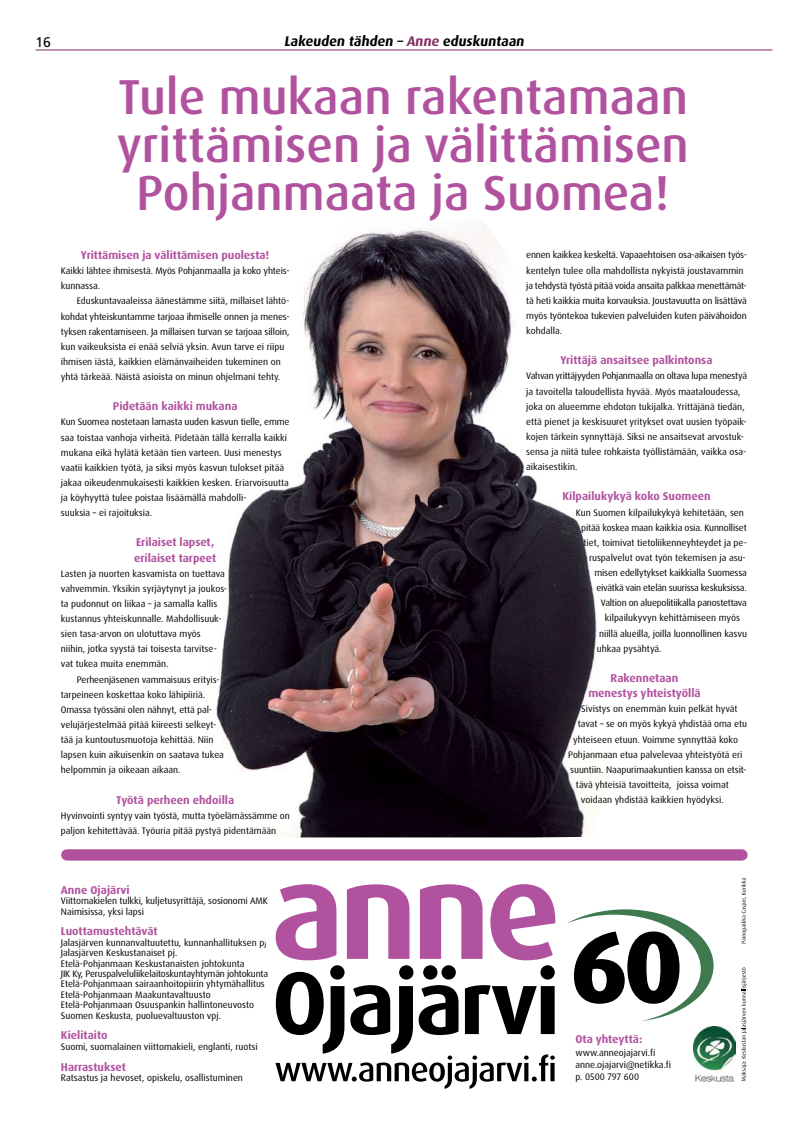
<style>
.page{position:relative;width:794px;height:1134px;background:#fff}
.page>*{position:absolute;margin:0;border:0;box-sizing:border-box;transform-origin:0 0}
.t1{font:800 101.5px "Dax OT";color:#000}
.t2{font:500 49.1px/48.3px "Dax OT";color:#b1529f;text-align:center}
.t3{font:700 14px "Dax";color:#000}
.t4{font:14px "Frutiger";color:#000}
.t5{font:700 11.3px/15.1px "Dax OT";color:#b1529f}
.t6{font:9.5px/15.1px "Dax OT";color:#000}
.t7{font:9.5px "Dax OT";letter-spacing:-.025em;color:#000}
.t8{font:9.5px "Dax OT";letter-spacing:-.02em;color:#000}
.s1{color:#832e64}
</style>
<div class="page">
<img style="left:713px;top:1027px;width:23px;height:54px">
<div style="left:67px;top:849px;width:675px;height:12px;background:#b1529f"></div>
<svg style="left:741px;top:967px;width:6px;height:114px"></svg>
<svg style="left:741px;top:878px;width:6px;height:65px"></svg>
<img style="left:216px;top:229px;width:381px;height:608px">
<svg style="left:275px;top:884px;width:438px;height:205px"></svg>
<hr style="left:36px;top:49px;width:736px;height:1px;background:#832e64">
<h3 class="t4" style="left:35px;top:34px;width:17px">16</h3>
<h3 class="t3" style="left:284px;top:33px;width:244px">Lakeuden tähden – <span class="s1">Anne</span> eduskuntaan</h3>
<h2 class="t2" style="left:117px;top:73px;width:574px">Tule mukaan rakentamaan yrittämisen ja välittämisen<br>Pohjanmaata ja Suomea!</h2>
<p class="t6" style="left:526px;top:248px;width:222px">ennen kaikkea keskeltä. Vapaaehtoisen osa-aikaisen työs&shy;kentelyn tulee olla mahdollista nykyistä joustavammin ja tehdystä työstä pitää voida ansaita palkkaa menettämät&shy;tä heti kaikkia muita korvauksia. Joustavuutta on lisättävä myös työntekoa tukevien palveluiden kuten päivähoidon kohdalla.</p>
<p class="t5" style="left:560px;top:353px;width:154px">Yrittäjä ansaitsee palkintonsa</p>
<p class="t6" style="left:526px;top:369px;width:222px">Vahvan yrittäjyyden Pohjanmaalla on oltava lupa menestyä ja tavoitella taloudellista hyvää. Myös maataloudessa, joka on alueemme ehdoton tukijalka. Yrittäjänä tiedän, että pienet ja keskisuuret yritykset ovat uusien työpaik&shy;kojen tärkein synnyttäjä. Siksi ne ansaitsevat arvostuk&shy;sensa ja niitä tulee rohkaista työllistämään, vaikka osa&shy;aikaisestikin.</p>
<p class="t5" style="left:562px;top:489px;width:150px">Kilpailukykyä koko Suomeen</p>
<p class="t6" style="left:576px;top:505px;width:169px">Kun Suomen kilpailukykyä kehitetään, sen</p>
<p class="t6" style="left:581px;top:520px;width:167px">pitää koskea maan kaikkia osia. Kunnolliset</p>
<p class="t6" style="left:583px;top:535px;width:165px">tiet, toimivat tietoliikenneyhteydet ja pe-</p>
<p class="t6" style="left:589px;top:550px;width:158px">ruspalvelut ovat työn tekemisen ja asu-</p>
<p class="t6" style="left:594px;top:565px;width:154px">misen edellytykset kaikkialla Suomessa</p>
<p class="t7" style="left:596px;top:582px;width:152px">eivätkä vain etelän suurissa keskuksissa.</p>
<p class="t8" style="left:601px;top:597px;width:148px">Valtion on aluepolitiikalla panostettava</p>
<p class="t6" style="left:605px;top:611px;width:137px">kilpailukyvyn kehittämiseen myös</p>
<p class="t6" style="left:599px;top:626px;width:149px">niillä alueilla, joilla luonnollinen kasvu</p>
<p class="t6" style="left:597px;top:641px;width:66px">uhkaa pysähtyä.</p>
<p class="t5" style="left:588px;top:671px;width:114px;text-align:center">Rakennetaan menestys yhteistyöllä</p>
<p class="t6" style="left:581px;top:701px;width:158px">Sivistys on enemmän kuin pelkät hyvät</p>
<p class="t6" style="left:578px;top:717px;width:171px">tavat – se on myös kykyä yhdistää oma etu</p>
<p class="t6" style="left:573px;top:732px;width:166px">yhteiseen etuun. Voimme synnyttää koko</p>
<p class="t6" style="left:568px;top:747px;width:176px">Pohjanmaan etua palvelevaa yhteistyötä eri</p>
<p class="t6" style="left:570px;top:762px;width:178px">suuntiin. Naapurimaakuntien kanssa on etsit-</p>
<p class="t6" style="left:576px;top:777px;width:154px">tävä yhteisiä tavoitteita, joissa voimat</p>
<p class="t6" style="left:581px;top:792px;width:144px">voidaan yhdistää kaikkien hyödyksi.</p>
<p class="t5" style="left:81px;top:248px;width:190px">Yrittämisen ja välittämisen puolesta!</p>
<p class="t6" style="left:61px;top:263px;width:230px">Kaikki lähtee ihmisestä. Myös Pohjanmaalla ja koko yhteis&shy;kunnassa.</p>
<p class="t6" style="left:61px;top:294px;width:230px;text-indent:16px">Eduskuntavaaleissa äänestämme siitä, millaiset lähtö&shy;kohdat yhteiskuntamme tarjoaa ihmiselle onnen ja menes&shy;tyksen rakentamiseen. Ja millaisen turvan se tarjoaa silloin, kun vaikeuksista ei enää selviä yksin. Avun tarve ei riipu ihmisen iästä, kaikkien elämänvaiheiden tukeminen on yhtä tärkeää. Näistä asioista on minun ohjelmani tehty.</p>
<p class="t5" style="left:113px;top:399px;width:126px">Pidetään kaikki mukana</p>
<p class="t6" style="left:61px;top:415px;width:230px">Kun Suomea nostetaan lamasta uuden kasvun tielle, emme saa toistaa vanhoja virheitä. Pidetään tällä kerralla kaikki mukana eikä hylätä ketään tien varteen. Uusi menestys vaatii kaikkien työtä, ja siksi myös kasvun tulokset pitää jakaa oikeudenmukaisesti kaikkien kesken. Eriarvoisuutta ja köyhyyttä tulee poistaa lisäämällä mahdolli-<br>suuksia – ei rajoituksia.</p>
<p class="t5" style="left:134px;top:535px;width:84px">Erilaiset lapset, erilaiset tarpeet</p>
<p class="t6" style="left:61px;top:566px;width:168px">Lasten ja nuorten kasvamista on tuettava vahvemmin. Yksikin syrjäytynyt ja joukos&shy;ta pudonnut on liikaa – ja samalla kallis kustannus yhteiskunnalle. Mahdollisuuk&shy;sien tasa-arvon on ulotuttava myös niihin, jotka syystä tai toisesta tarvitse&shy;vat tukea muita enemmän.</p>
<p class="t6" style="left:61px;top:672px;width:165px;text-indent:16px">Perheenjäsenen vammaisuus erityis&shy;tarpeineen koskettaa koko lähipiiriä.<br>Omassa työssäni olen nähnyt, että pal&shy;velujärjestelmää pitää kiireesti selkeyt&shy;tää ja kuntoutusmuotoja kehittää. Niin lapsen kuin aikuisenkin on saatava tukea helpommin ja oikeaan aikaan.</p>
<p class="t5" style="left:116px;top:792px;width:119px">Työtä perheen ehdoilla</p>
<p class="t6" style="left:61px;top:808px;width:230px">Hyvinvointi syntyy vain työstä, mutta työelämässämme on paljon kehitettävää. Työuria pitää pystyä pidentämään</p>
<p class="t5" style="left:61px;top:882px;width:70px">Anne Ojajärvi</p>
<p class="t6" style="left:61px;top:896px;width:209px;line-height:10.4px">Viittomakielen tulkki, kuljetusyrittäjä, sosionomi AMK<br>Naimisissa, yksi lapsi</p>
<p class="t5" style="left:61px;top:924px;width:98px">Luottamustehtävät</p>
<p class="t6" style="left:61px;top:937px;width:209px;line-height:10.4px">Jalasjärven kunnanvaltuutettu, kunnanhallituksen pj Jalasjärven Keskustanaiset pj.<br>Etelä-Pohjanmaan Keskustanaisten johtokunta<br>JIK Ky, Peruspalveluliikelaitoskuntayhtymän johtokunta Etelä-Pohjanmaan sairaanhoitopiirin yhtymähallitus Etelä-Pohjanmaan Maakuntavaltuusto Etelä-Pohjanmaan Osuuspankin hallintoneuvosto Suomen Keskusta, puoluevaltuuston vpj.</p>
<p class="t5" style="left:61px;top:1028px;width:48px">Kielitaito</p>
<p class="t6" style="left:61px;top:1039px;width:198px">Suomi, suomalainen viittomakieli, englanti, ruotsi</p>
<p class="t5" style="left:61px;top:1059px;width:66px">Harrastukset</p>
<p class="t6" style="left:61px;top:1070px;width:184px">Ratsastus ja hevoset, opiskelu, osallistuminen</p>
<h1 class="t1" style="left:570px;top:902px;width:116px">60</h1>
<p class="t5" style="left:575px;top:1032px;width:68px">Ota yhteyttä:</p>
<p class="t6" style="left:575px;top:1046px;width:97px;line-height:12.4px">www.anneojajarvi.fi anne.ojajarvi@netikka.fi p. 0500 797 600</p>
</div>
